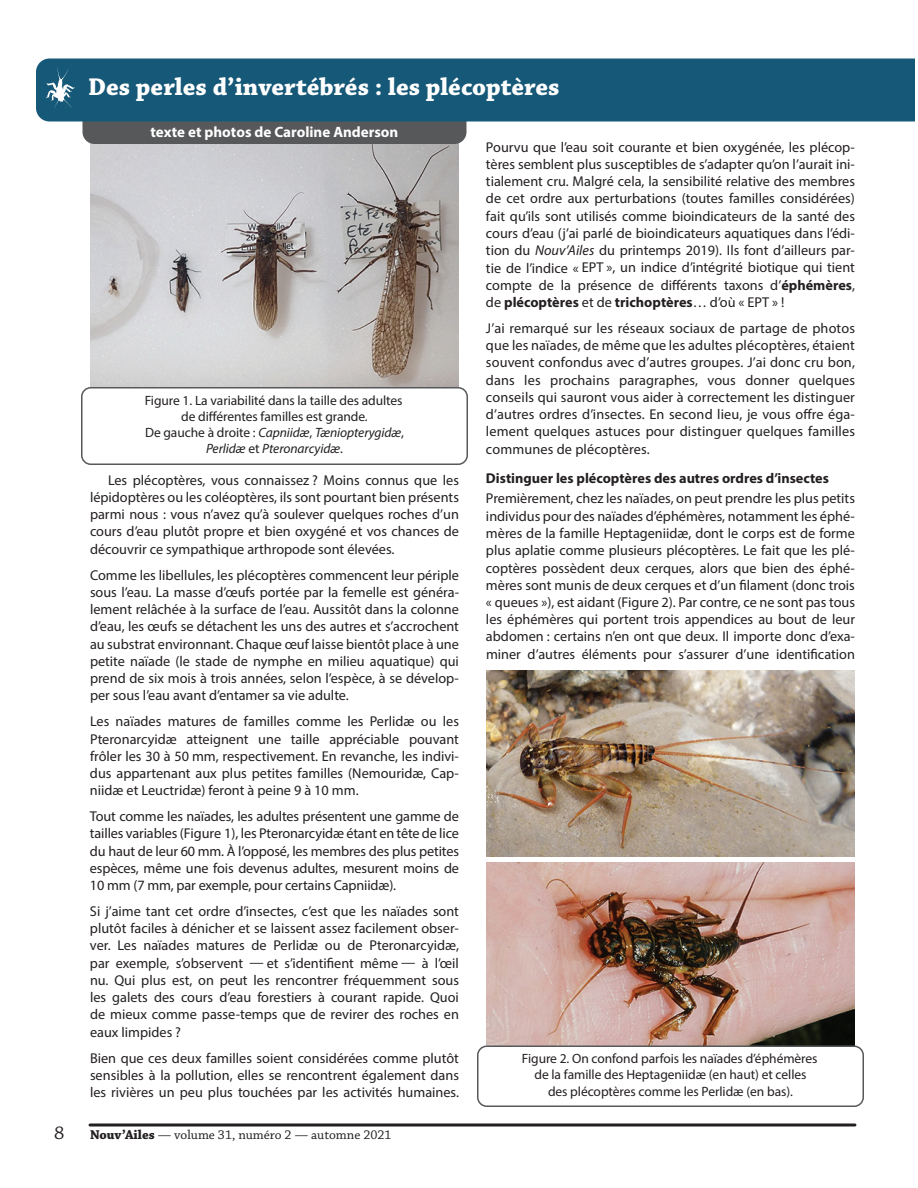
<style>
.page{position:relative;width:918px;height:1188px;background:#fff}
.page>*{position:absolute;margin:0;border:0;box-sizing:border-box;transform-origin:0 0}
.t1{font:700 25.5px "Chaparral Pro";color:#fff}
.t2{font:19.5px "Chaparral Pro";color:#231f20}
.t3{font:700 15px "Myriad Pro";color:#fff}
.t4{font:14.25px/17.2px "Myriad Pro";color:#231f20;text-align:justify}
.t5{font:700 14.25px "Myriad Pro";color:#231f20}
.t6{font:13.5px/16.2px "Myriad Pro";letter-spacing:-.005em;color:#231f20;text-align:center}
.t7{font:13.5px "Chaparral Pro";color:#231f20}
.s1{font-style:italic}
.s2{font-weight:700}
</style>
<div class="page">
<hr style="left:90px;top:1124px;width:765px;height:2px;background:#231f20">
<img style="left:90px;top:143px;width:369px;height:244px">
<img style="left:486px;top:862px;width:369px;height:184px">
<img style="left:486px;top:670px;width:369px;height:186px">
<div style="left:82px;top:108px;width:384px;height:36px;background:#57585a;border-radius:12px"></div>
<div style="left:36px;top:58px;width:879px;height:64px;background:#165877"></div>
<svg style="left:46px;top:68px;width:29px;height:40px"></svg>
<div style="left:477px;top:1046px;width:387px;height:61px;border:2px solid #57585a;border-radius:9px"></div>
<div style="left:81px;top:387px;width:387px;height:78px;border:2px solid #57585a;border-radius:9px"></div>
<h1 class="t1" style="left:88px;top:72px;width:473px">Des perles d’invertébrés : les plécoptères</h1>
<p class="t3" style="left:151px;top:122px;width:249px">texte et photos de Caroline Anderson</p>
<p class="t6" style="left:145px;top:392px;width:261px">Figure 1. La variabilité dans la taille des adultes de différentes familles est grande.<br>De gauche à droite : <span class="s1">Capniidæ</span>, <span class="s1">Tæniopterygidæ</span>, <span class="s1">Perlidæ</span> et <span class="s1">Pteronarcyidæ</span>.</p>
<p class="t4" style="left:90px;top:471px;width:371px;text-indent:18px">Les plécoptères, vous connaissez ? Moins connus que les lépidoptères ou les coléoptères, ils sont pourtant bien présents parmi nous : vous n’avez qu’à soulever quelques roches d’un cours d’eau plutôt propre et bien oxygéné et vos chances de découvrir ce sympathique arthropode sont élevées.</p>
<p class="t4" style="left:90px;top:566px;width:371px">Comme les libellules, les plécoptères commencent leur périple sous l’eau. La masse d’œufs portée par la femelle est généra&shy;lement relâchée à la surface de l’eau. Aussitôt dans la colonne d’eau, les œufs se détachent les uns des autres et s’accrochent au substrat environnant. Chaque œuf laisse bientôt place à une petite naïade (le stade de nymphe en milieu aquatique) qui prend de six mois à trois années, selon l’espèce, à se dévelop&shy;per sous l’eau avant d’entamer sa vie adulte.</p>
<p class="t4" style="left:90px;top:713px;width:371px">Les naïades matures de familles comme les Perlidæ ou les Pteronarcyidæ atteignent une taille appréciable pouvant frôler les 30 à 50 mm, respectivement. En revanche, les indivi&shy;dus appartenant aux plus petites familles (Nemouridæ, Cap&shy;niidæ et Leuctridæ) feront à peine 9 à 10 mm.</p>
<p class="t4" style="left:90px;top:807px;width:371px">Tout comme les naïades, les adultes présentent une gamme de tailles variables (Figure 1), les Pteronarcyidæ étant en tête de lice du haut de leur 60 mm. À l’opposé, les membres des plus petites espèces, même une fois devenus adultes, mesurent moins de 10 mm (7 mm, par exemple, pour certains Capniidæ).</p>
<p class="t4" style="left:90px;top:902px;width:371px">Si j’aime tant cet ordre d’insectes, c’est que les naïades sont plutôt faciles à dénicher et se laissent assez facilement obser&shy;ver. Les naïades matures de Perlidæ ou de Pteronarcyidæ, par exemple, s’observent — et s’identifient même — à l’œil nu. Qui plus est, on peut les rencontrer fréquemment sous les galets des cours d’eau forestiers à courant rapide. Quoi de mieux comme passe-temps que de revirer des roches en eaux limpides ?</p>
<p class="t4" style="left:90px;top:1049px;width:371px">Bien que ces deux familles soient considérées comme plutôt sensibles à la pollution, elles se rencontrent également dans les rivières un peu plus touchées par les activités humaines.</p>
<h2 class="t2" style="left:54px;top:1122px;width:12px">8</h2>
<p class="t7" style="left:90px;top:1128px;width:303px"><span class="s2">Nouv’Ailes</span> — volume 31, numéro 2 — automne 2021</p>
<p class="t4" style="left:486px;top:138px;width:371px">Pourvu que l’eau soit courante et bien oxygénée, les plécop&shy;tères semblent plus susceptibles de s’adapter qu’on l’aurait ini&shy;tialement cru. Malgré cela, la sensibilité relative des membres de cet ordre aux perturbations (toutes familles considérées) fait qu’ils sont utilisés comme bioindicateurs de la santé des cours d’eau (j’ai parlé de bioindicateurs aquatiques dans l’édi&shy;tion du <span class="s1">Nouv’Ailes</span> du printemps 2019). Ils font d’ailleurs par&shy;tie de l’indice « EPT », un indice d’intégrité biotique qui tient compte de la présence de différents taxons d’<span class="s2">éphémères</span>, de <span class="s2">plécoptères</span> et de <span class="s2">trichoptères</span>… d’où « EPT » !</p>
<p class="t4" style="left:486px;top:319px;width:371px">J’ai remarqué sur les réseaux sociaux de partage de photos que les naïades, de même que les adultes plécoptères, étaient souvent confondus avec d’autres groupes. J’ai donc cru bon, dans les prochains paragraphes, vous donner quelques conseils qui sauront vous aider à correctement les distinguer d’autres ordres d’insectes. En second lieu, je vous offre éga&shy;lement quelques astuces pour distinguer quelques familles communes de plécoptères.</p>
<p class="t5" style="left:486px;top:469px;width:344px">Distinguer les plécoptères des autres ordres d’insectes</p>
<p class="t4" style="left:486px;top:490px;width:371px">Premièrement, chez les naïades, on peut prendre les plus petits individus pour des naïades d’éphémères, notamment les éphé&shy;mères de la famille Heptageniidæ, dont le corps est de forme plus aplatie comme plusieurs plécoptères. Le fait que les plé&shy;coptères possèdent deux cerques, alors que bien des éphé&shy;mères sont munis de deux cerques et d’un filament (donc trois « queues »), est aidant (Figure 2). Par contre, ce ne sont pas tous les éphémères qui portent trois appendices au bout de leur abdomen : certains n’en ont que deux. Il importe donc d’exa&shy;miner d’autres éléments pour s’assurer d’une identification</p>
<p class="t6" style="left:522px;top:1050px;width:297px">Figure 2. On confond parfois les naïades d’éphémères de la famille des Heptageniidæ (en haut) et celles<br>des plécoptères comme les Perlidæ (en bas).</p>
</div>
